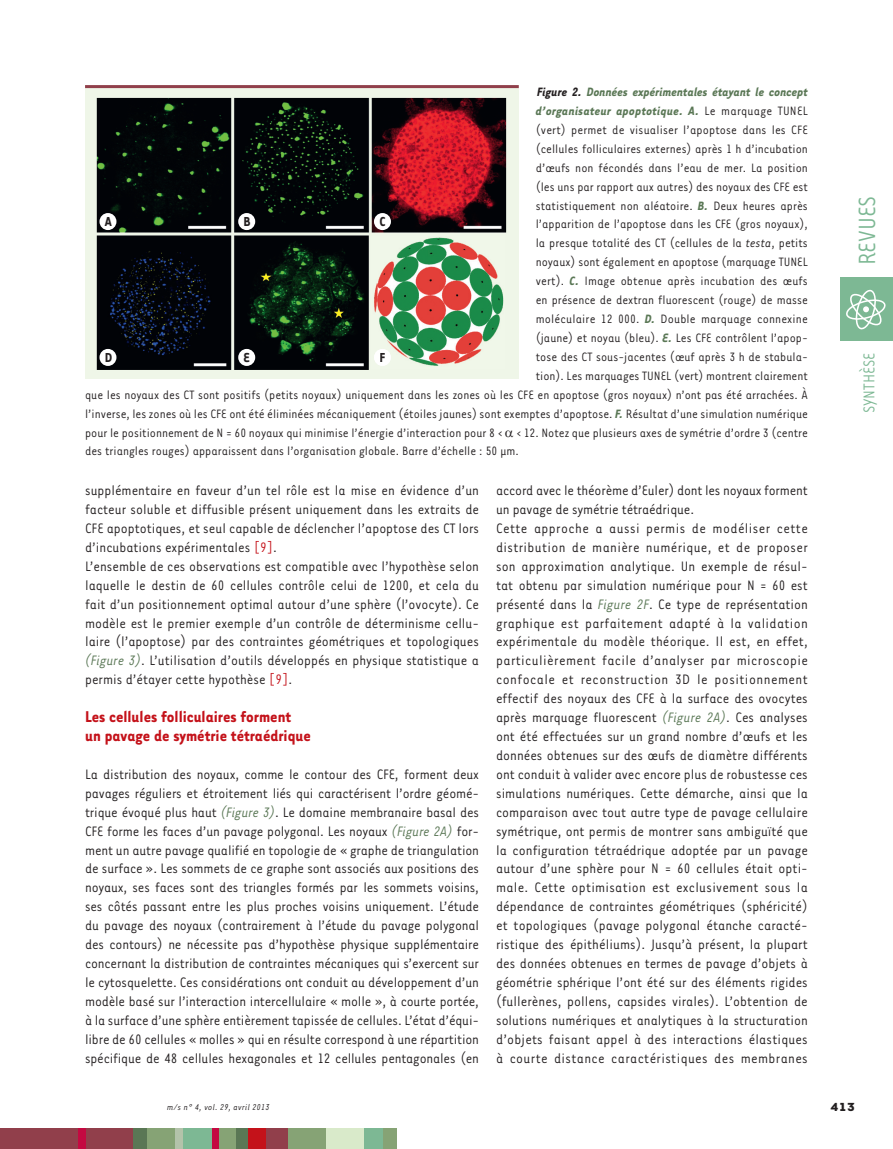
<style>
.page{position:relative;width:893px;height:1149px;background:#fff}
.page>*{position:absolute;margin:0;border:0;box-sizing:border-box;transform-origin:0 0}
.t1{font:27px "Tarzana Narrow";color:#7db894}
.t2{font:700 18px/18.9px "Tarzana Narrow";color:#c4121a}
.t3{font:18px "Tarzana Narrow";color:#7db894}
.t4{font:15.75px/18.9px "Tarzana Narrow";color:#231f20}
.t5{font:700 15px "Tarzana Narrow";color:#231f20}
.t6{font:13.95px "Tarzana Narrow";color:#231f20}
.t7{font:italic 700 13.95px "Tarzana Narrow";color:#5a7755}
.t8{font:700 13.5px "Tarzana Wide";color:#231f20}
.t9{font:italic 9.75px "Tarzana Narrow";letter-spacing:.025em;color:#231f20}
.s1{color:#231f20}
.s2{font-weight:400;font-style:normal;color:#231f20}
.s3{font-weight:700;font-style:italic;color:#5a7755}
.s4{font-style:italic}
.s5{color:#c4121a}
.s6{font-style:italic;color:#5a7755}
</style>
<div class="page">
<div style="left:840px;top:276px;width:53px;height:64px;background:#7db894"></div>
<svg style="left:846px;top:290px;width:40px;height:39px"></svg>
<div style="left:0;top:1127px;width:134px;height:21px;background:#913f4b"></div>
<div style="left:235px;top:1127px;width:13px;height:21px;background:#5a7755"></div>
<div style="left:78px;top:1127px;width:7px;height:21px;background:#c40941"></div>
<div style="left:133px;top:1127px;width:22px;height:21px;background:#5a7755"></div>
<div style="left:147px;top:1127px;width:29px;height:21px;background:#86a375"></div>
<div style="left:175px;top:1127px;width:9px;height:21px;background:#b3c3aa"></div>
<div style="left:183px;top:1127px;width:30px;height:21px;background:#7db894"></div>
<div style="left:217px;top:1127px;width:19px;height:21px;background:#86a375"></div>
<div style="left:213px;top:1127px;width:6px;height:21px;background:#c40941"></div>
<div style="left:248px;top:1127px;width:27px;height:21px;background:#c4121a"></div>
<div style="left:287px;top:1127px;width:39px;height:21px;background:#86a375"></div>
<div style="left:267px;top:1127px;width:21px;height:21px;background:#913f4b"></div>
<div style="left:326px;top:1127px;width:38px;height:21px;background:#d9eaca"></div>
<div style="left:364px;top:1127px;width:20px;height:21px;background:#7db894"></div>
<div style="left:383px;top:1127px;width:14px;height:21px;background:#86a375"></div>
<div style="left:85px;top:85px;width:434px;height:293px;background:#eff6e8"></div>
<img style="left:97px;top:98px;width:409px;height:272px">
<img style="left:371px;top:234px;width:135px;height:135px">
<img style="left:374px;top:349px;width:17px;height:17px">
<svg style="left:380px;top:352px;width:5px;height:9px"></svg>
<div style="left:238px;top:213px;width:17px;height:17px;background:#fff;border-radius:50%"></div>
<div style="left:99px;top:213px;width:17px;height:17px;background:#fff;border-radius:50%"></div>
<div style="left:374px;top:213px;width:17px;height:17px;background:#fff;border-radius:50%"></div>
<div style="left:238px;top:349px;width:17px;height:17px;background:#fff;border-radius:50%"></div>
<div style="left:99px;top:349px;width:17px;height:17px;background:#fff;border-radius:50%"></div>
<hr style="left:85px;top:85px;width:434px;height:3px;background:#913f4b">
<p class="t7" style="left:537px;top:87px;width:272px"><span class="s1">Figure 2.</span> Données expérimentales étayant le concept</p>
<p class="t7" style="left:536px;top:106px;width:274px">d’organisateur apoptotique. A. <span class="s2">Le marquage TUNEL</span></p>
<p class="t6" style="left:536px;top:125px;width:274px">(vert) permet de visualiser l’apoptose dans les CFE</p>
<p class="t6" style="left:536px;top:144px;width:274px">(cellules folliculaires externes) après 1 h d’incubation</p>
<p class="t6" style="left:536px;top:163px;width:274px">d’œufs non fécondés dans l’eau de mer. La position</p>
<p class="t6" style="left:536px;top:182px;width:274px">(les uns par rapport aux autres) des noyaux des CFE est</p>
<p class="t6" style="left:536px;top:201px;width:274px">statistiquement non aléatoire. <span class="s3">B.</span> Deux heures après</p>
<p class="t6" style="left:536px;top:220px;width:274px">l’apparition de l’apoptose dans les CFE (gros noyaux),</p>
<p class="t6" style="left:536px;top:238px;width:274px">la presque totalité des CT (cellules de la <span class="s4">testa</span>, petits</p>
<p class="t6" style="left:536px;top:257px;width:274px">noyaux) sont également en apoptose (marquage TUNEL</p>
<p class="t6" style="left:536px;top:276px;width:274px">vert). <span class="s3">C.</span> Image obtenue après incubation des œufs</p>
<p class="t6" style="left:536px;top:295px;width:274px">en présence de dextran fluorescent (rouge) de masse</p>
<p class="t6" style="left:536px;top:314px;width:274px">moléculaire 12 000. <span class="s3">D.</span> Double marquage connexine</p>
<p class="t6" style="left:536px;top:333px;width:274px">(jaune) et noyau (bleu). <span class="s3">E.</span> Les CFE contrôlent l’apop-</p>
<p class="t6" style="left:536px;top:352px;width:274px">tose des CT sous-jacentes (œuf après 3 h de stabula-</p>
<p class="t6" style="left:536px;top:371px;width:274px">tion). Les marquages TUNEL (vert) montrent clairement</p>
<p class="t6" style="left:85px;top:390px;width:724px">que les noyaux des CT sont positifs (petits noyaux) uniquement dans les zones où les CFE en apoptose (gros noyaux) n’ont pas été arrachées. À</p>
<p class="t6" style="left:85px;top:409px;width:724px">l’inverse, les zones où les CFE ont été éliminées mécaniquement (étoiles jaunes) sont exemptes d’apoptose. <span class="s3">F.</span> Résultat d’une simulation numérique</p>
<p class="t6" style="left:85px;top:427px;width:724px">pour le positionnement de N = 60 noyaux qui minimise l’énergie d’interaction pour 8 &lt; &lt; 12. Notez que plusieurs axes de symétrie d’ordre 3 (centre</p>
<p class="t6" style="left:85px;top:446px;width:435px">des triangles rouges) apparaissent dans l’organisation globale. Barre d’échelle : 50 μm.</p>
<p class="t5" style="left:105px;top:216px;width:9px">A</p>
<p class="t5" style="left:244px;top:216px;width:9px">B</p>
<p class="t5" style="left:379px;top:216px;width:7px">C</p>
<p class="t5" style="left:105px;top:352px;width:9px">D</p>
<p class="t5" style="left:244px;top:352px;width:8px">E</p>
<p class="t5" style="left:379px;top:352px;width:7px">F</p>
<p class="t4" style="left:85px;top:482px;width:396px">supplémentaire en faveur d’un tel rôle est la mise en évidence d’un facteur soluble et diffusible présent uniquement dans les extraits de CFE apoptotiques, et seul capable de déclencher l’apoptose des CT lors d’incubations expérimentales <span class="s5">[9]</span>.<br>L’ensemble de ces observations est compatible avec l’hypothèse selon laquelle le destin de 60 cellules contrôle celui de 1200, et cela du fait d’un positionnement optimal autour d’une sphère (l’ovocyte). Ce modèle est le premier exemple d’un contrôle de déterminisme cellu&shy;laire (l’apoptose) par des contraintes géométriques et topologiques <span class="s6">(Figure 3)</span>. L’utilisation d’outils développés en physique statistique a permis d’étayer cette hypothèse <span class="s5">[9]</span>.</p>
<p class="t2" style="left:85px;top:708px;width:227px">Les cellules folliculaires forment un pavage de symétrie tétraédrique</p>
<p class="t4" style="left:85px;top:765px;width:396px;text-align:justify">La distribution des noyaux, comme le contour des CFE, forment deux pavages réguliers et étroitement liés qui caractérisent l’ordre géomé&shy;trique évoqué plus haut <span class="s6">(Figure 3)</span>. Le domaine membranaire basal des CFE forme les faces d’un pavage polygonal. Les noyaux <span class="s6">(Figure 2A)</span> for&shy;ment un autre pavage qualifié en topologie de « graphe de triangulation de surface ». Les sommets de ce graphe sont associés aux positions des noyaux, ses faces sont des triangles formés par les sommets voisins, ses côtés passant entre les plus proches voisins uniquement. L’étude du pavage des noyaux (contrairement à l’étude du pavage polygonal des contours) ne nécessite pas d’hypothèse physique supplémentaire concernant la distribution de contraintes mécaniques qui s’exercent sur le cytosquelette. Ces considérations ont conduit au développement d’un modèle basé sur l’interaction intercellulaire « molle », à courte portée, à la surface d’une sphère entièrement tapissée de cellules. L’état d’équi&shy;libre de 60 cellules « molles » qui en résulte correspond à une répartition spécifique de 48 cellules hexagonales et 12 cellules pentagonales (en</p>
<p class="t4" style="left:496px;top:482px;width:313px">accord avec le théorème d’Euler) dont les noyaux forment un pavage de symétrie tétraédrique.<br>Cette approche a aussi permis de modéliser cette distribution de manière numérique, et de proposer son approximation analytique. Un exemple de résul&shy;tat obtenu par simulation numérique pour N = 60 est présenté dans la <span class="s6">Figure 2F</span>. Ce type de représentation graphique est parfaitement adapté à la validation expérimentale du modèle théorique. Il est, en effet, particulièrement facile d’analyser par microscopie confocale et reconstruction 3D le positionnement effectif des noyaux des CFE à la surface des ovocytes après marquage fluorescent <span class="s6">(Figure 2A)</span>. Ces analyses ont été effectuées sur un grand nombre d’œufs et les données obtenues sur des œufs de diamètre différents ont conduit à valider avec encore plus de robustesse ces simulations numériques. Cette démarche, ainsi que la comparaison avec tout autre type de pavage cellulaire symétrique, ont permis de montrer sans ambiguïté que la configuration tétraédrique adoptée par un pavage autour d’une sphère pour N = 60 cellules était opti&shy;male. Cette optimisation est exclusivement sous la dépendance de contraintes géométriques (sphéricité) et topologiques (pavage polygonal étanche caracté&shy;ristique des épithéliums). Jusqu’à présent, la plupart des données obtenues en termes de pavage d’objets à géométrie sphérique l’ont été sur des éléments rigides (fullerènes, pollens, capsides virales). L’obtention de solutions numériques et analytiques à la structuration d’objets faisant appel à des interactions élastiques à courte distance caractéristiques des membranes</p>
<h1 class="t1" style="left:858px;top:265px;width:71px;rotate:-90deg">REVUES</h1>
<p class="t3" style="left:863px;top:413px;width:62px;rotate:-90deg">SYNTHÈSE</p>
<p class="t9" style="left:167px;top:1103px;width:104px">m/s n° 4, vol. 29, avril 2013</p>
<p class="t8" style="left:830px;top:1101px;width:26px">413</p>
</div>
